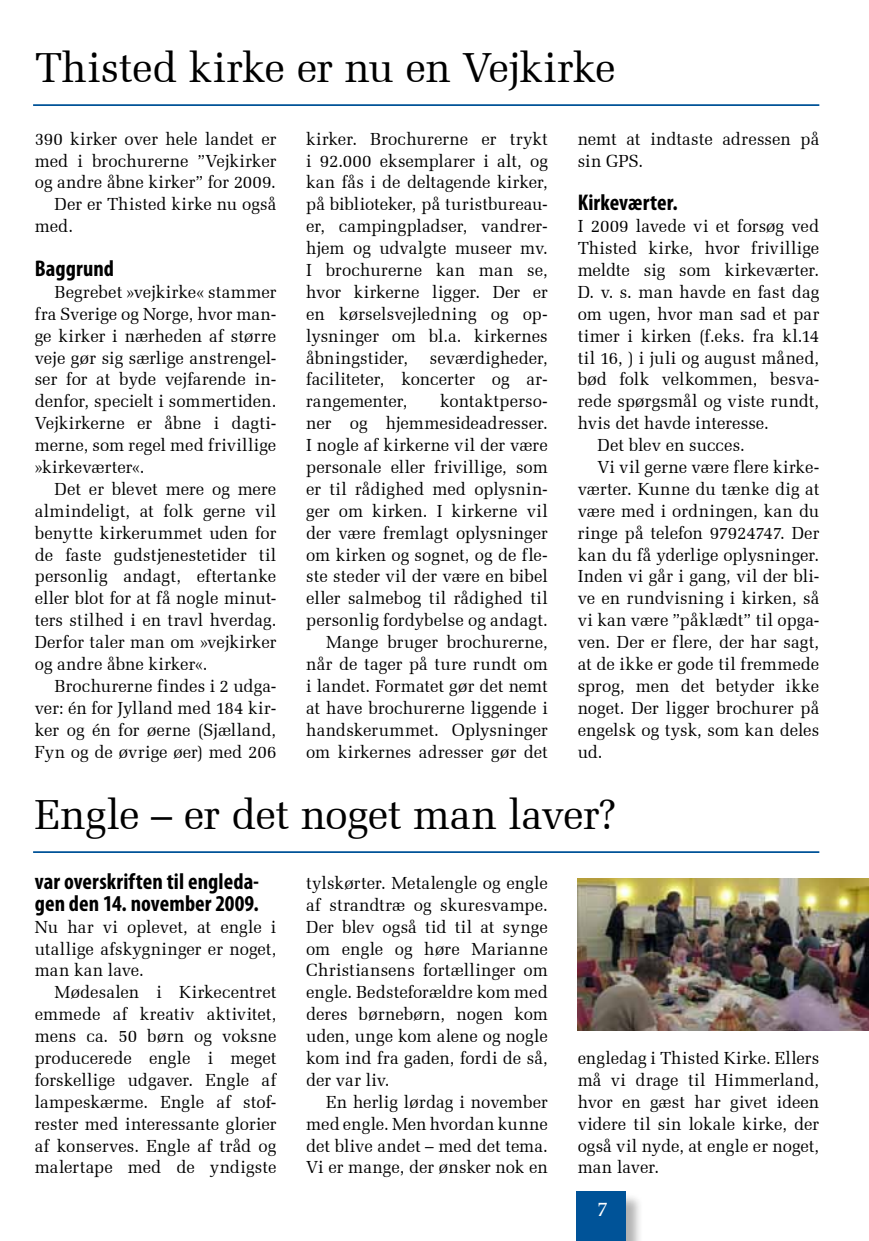
<style>
.page{position:relative;width:869px;height:1241px;background:#fff}
.page>*{position:absolute;margin:0;border:0;box-sizing:border-box;transform-origin:0 0}
.t1{font:42px "Zapf Elliptical 711 BT";letter-spacing:-.015em;color:#000}
.t2{font:700 condensed 22.75px/21.9px "Myriad Pro";letter-spacing:.005em;color:#000}
.t3{font:21px "Zapf Elliptical 711 BT";color:#fff}
.t4{font:17.5px/21.9px "Zapf Elliptical 711 BT";color:#000;text-align:justify}
</style>
<div class="page">
<hr style="left:33px;top:104px;width:786px;height:2px;background:#005398">
<hr style="left:33px;top:851px;width:786px;height:1px;background:#005398">
<img style="left:577px;top:878px;width:291px;height:152px">
<div style="left:577px;top:1192px;width:67px;height:48px;background:#000;opacity:.3"></div>
<div style="left:575px;top:1191px;width:50px;height:49px;background:#005398"></div>
<h1 class="t1" style="left:35px;top:42px;width:582px">Thisted kirke er nu en Vejkirke</h1>
<p class="t4" style="left:35px;top:128px;width:243px">390 kirker over hele landet er</p>
<p class="t4" style="left:35px;top:149px;width:243px">med i brochurerne ”Vejkirker</p>
<p class="t4" style="left:35px;top:171px;width:242px">og andre åbne kirker” for 2009.</p>
<p class="t4" style="left:55px;top:193px;width:223px">Der er Thisted kirke nu også</p>
<p class="t4" style="left:35px;top:215px;width:40px">med.</p>
<h2 class="t2" style="left:35px;top:257px;width:81px">Baggrund</h2>
<p class="t4" style="left:35px;top:281px;width:243px;text-indent:20px">Begrebet »vejkirke« stammer fra Sverige og Norge, hvor man&shy;ge kirker i nærheden af større veje gør sig særlige anstrengel&shy;ser for at byde vejfarende in&shy;denfor, specielt i sommertiden.<br>Vejkirkerne er åbne i dagti&shy;merne, som regel med frivillige »kirkeværter«.</p>
<p class="t4" style="left:35px;top:478px;width:243px;text-indent:20px">Det er blevet mere og mere almindeligt, at folk gerne vil benytte kirkerummet uden for de faste gudstjenestetider til personlig andagt, eftertanke eller blot for at få nogle minut&shy;ters stilhed i en travl hverdag.<br>Derfor taler man om »vejkirker og andre åbne kirker«.</p>
<p class="t4" style="left:35px;top:674px;width:243px;text-indent:20px">Brochurerne findes i 2 udga&shy;ver: én for Jylland med 184 kir&shy;ker og én for øerne (Sjælland, Fyn og de øvrige øer) med 206</p>
<p class="t4" style="left:306px;top:128px;width:243px">kirker. Brochurerne er trykt i 92.000 eksemplarer i alt, og kan fås i de deltagende kirker, på biblioteker, på turistbureau&shy;er, campingpladser, vandrer&shy;hjem og udvalgte museer mv.<br>I brochurerne kan man se, hvor kirkerne ligger. Der er en kørselsvejledning og op&shy;lysninger om bl.a. kirkernes åbningstider, seværdigheder, faciliteter, koncerter og ar&shy;rangementer,</p>
<p class="t4" style="left:306px;top:390px;width:243px;text-align:right">kontaktperso-<br>ner og hjemmesideadresser.<br>I nogle af kirkerne vil der være personale eller frivillige, som er til rådighed med oplysnin&shy;ger om kirken. I kirkerne vil der være fremlagt oplysninger om kirken og sognet, og de fle&shy;ste steder vil der være en bibel eller salmebog til rådighed til personlig fordybelse og andagt.<br>Mange bruger brochurerne, når de tager på ture rundt om i landet. Formatet gør det nemt at have brochurerne liggende i handskerummet. Oplysninger om kirkernes adresser gør det</p>
<p class="t4" style="left:577px;top:128px;width:243px">nemt at indtaste adressen på sin GPS.</p>
<h2 class="t2" style="left:577px;top:191px;width:102px">Kirkeværter.</h2>
<p class="t4" style="left:577px;top:215px;width:243px">I 2009 lavede vi et forsøg ved</p>
<p class="t4" style="left:577px;top:237px;width:243px">Thisted kirke, hvor frivillige</p>
<p class="t4" style="left:577px;top:259px;width:243px">meldte sig som kirkeværter.</p>
<p class="t4" style="left:577px;top:281px;width:243px">D. v. s. man havde en fast dag</p>
<p class="t4" style="left:577px;top:303px;width:243px">om ugen, hvor man sad et par</p>
<p class="t4" style="left:577px;top:324px;width:243px">timer i kirken (f.eks. fra kl.14</p>
<p class="t4" style="left:577px;top:346px;width:243px">til 16, ) i juli og august måned,</p>
<p class="t4" style="left:577px;top:368px;width:243px">bød folk velkommen, besva-</p>
<p class="t4" style="left:577px;top:390px;width:243px">rede spørgsmål og viste rundt,</p>
<p class="t4" style="left:577px;top:412px;width:193px">hvis det havde interesse.</p>
<p class="t4" style="left:597px;top:434px;width:149px">Det blev en succes.</p>
<p class="t4" style="left:597px;top:456px;width:223px">Vi vil gerne være flere kirke-</p>
<p class="t4" style="left:577px;top:478px;width:243px">værter. Kunne du tænke dig at</p>
<p class="t4" style="left:577px;top:499px;width:243px">være med i ordningen, kan du</p>
<p class="t4" style="left:577px;top:521px;width:243px">ringe på telefon 97924747. Der</p>
<p class="t4" style="left:577px;top:543px;width:243px">kan du få yderlige oplysninger.</p>
<p class="t4" style="left:577px;top:565px;width:243px">Inden vi går i gang, vil der bli-</p>
<p class="t4" style="left:577px;top:587px;width:243px">ve en rundvisning i kirken, så</p>
<p class="t4" style="left:577px;top:609px;width:243px">vi kan være ”påklædt” til opga-</p>
<p class="t4" style="left:577px;top:631px;width:243px">ven. Der er flere, der har sagt,</p>
<p class="t4" style="left:577px;top:653px;width:243px">at de ikke er gode til fremmede</p>
<p class="t4" style="left:577px;top:674px;width:243px">sprog, men det betyder ikke</p>
<p class="t4" style="left:577px;top:696px;width:243px">noget. Der ligger brochurer på</p>
<p class="t4" style="left:577px;top:718px;width:243px">engelsk og tysk, som kan deles</p>
<p class="t4" style="left:577px;top:740px;width:26px">ud.</p>
<h1 class="t1" style="left:35px;top:789px;width:582px">Engle – er det noget man laver?</h1>
<h2 class="t2" style="left:35px;top:869px;width:226px">var overskriften til engleda&shy;gen den 14. november 2009.</h2>
<p class="t4" style="left:35px;top:915px;width:243px">Nu har vi oplevet, at engle i utallige afskygninger er noget, man kan lave.</p>
<p class="t4" style="left:35px;top:981px;width:243px;text-indent:20px">Mødesalen i Kirkecentret emmede af kreativ aktivitet, mens ca. 50 børn og voksne producerede engle i meget forskellige udgaver. Engle af lampeskærme. Engle af stof&shy;rester med interessante glorier af konserves. Engle af tråd og malertape med de yndigste</p>
<p class="t4" style="left:306px;top:871px;width:243px">tylskørter. Metalengle og engle af strandtræ og skuresvampe.<br>Der blev også tid til at synge om engle og høre Marianne Christiansens fortællinger om engle. Bedsteforældre kom med deres børnebørn, nogen kom uden, unge kom alene og nogle kom ind fra gaden, fordi de så, der var liv.</p>
<p class="t4" style="left:306px;top:1090px;width:243px;text-indent:20px">En herlig lørdag i november med engle. Men hvordan kunne det blive andet – med det tema.<br>Vi er mange, der ønsker nok en</p>
<p class="t4" style="left:577px;top:1046px;width:243px">engledag i Thisted Kirke. Ellers må vi drage til Himmerland, hvor en gæst har givet ideen videre til sin lokale kirke, der også vil nyde, at engle er noget, man laver.</p>
<p class="t3" style="left:596px;top:1196px;width:13px">7</p>
</div>
